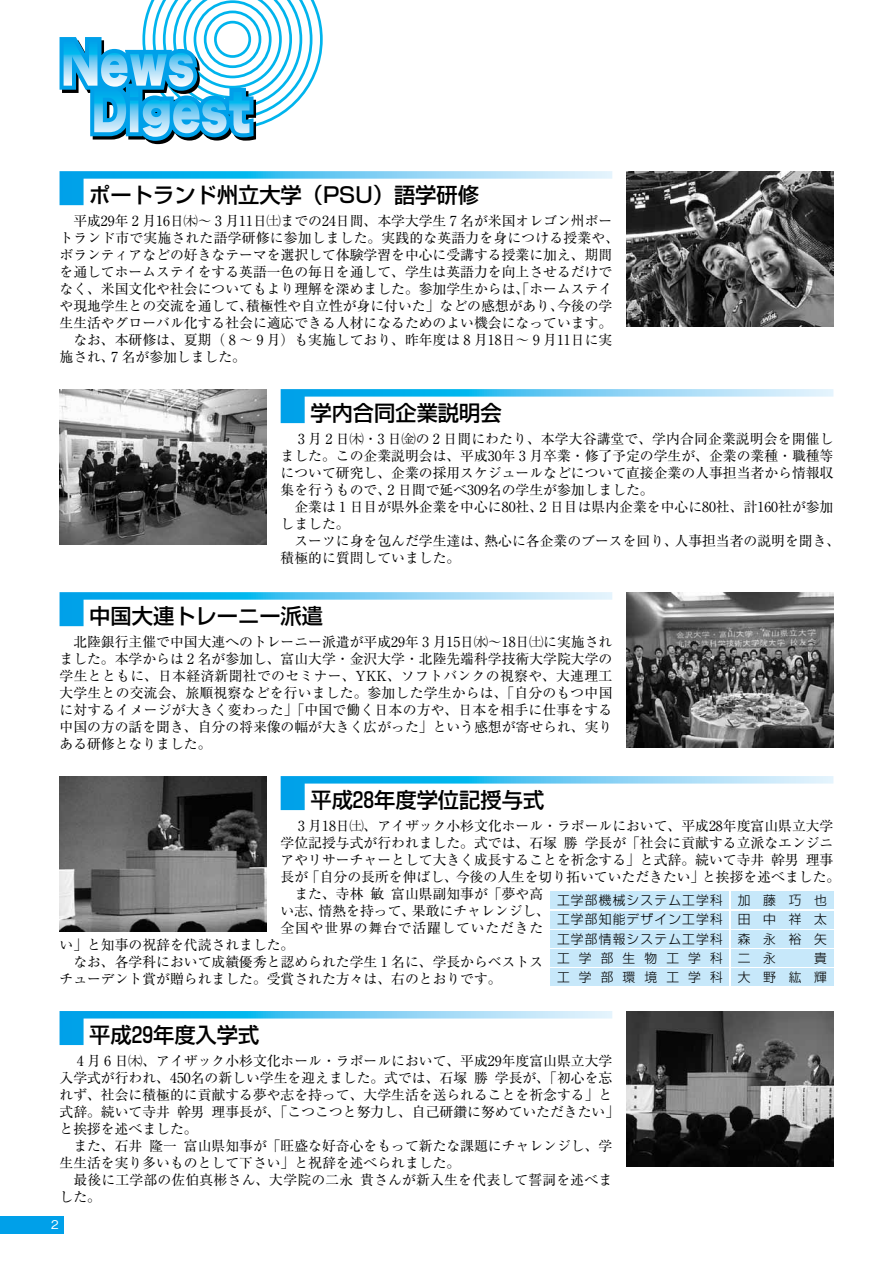
<style>
.page{position:relative;width:893px;height:1263px;background:#fff}
.page>*{position:absolute;margin:0;border:0;box-sizing:border-box;transform-origin:0 0}
.t1{font:500 21.3px "Shin Go Pro";color:#000}
.t2{font:13.8px/17px "Ryumin Pro";color:#000}
.t3{font:13.8px "Ryumin Pro";letter-spacing:.06em;color:#000}
.t4{font:300 12.75px/19.2px "Shin Go Pro";letter-spacing:.715em;color:#000;text-align:justify}
.t5{font:500 12px "Gothic BBB Pro";color:#fff}
</style>
<div class="page">
<div style="left:0;top:1216px;width:64px;height:17px;background:#00a0e9"></div>
<svg style="left:281px;top:389px;width:552px;height:34px"></svg>
<svg style="left:281px;top:776px;width:552px;height:34px"></svg>
<svg style="left:60px;top:171px;width:552px;height:34px"></svg>
<svg style="left:60px;top:592px;width:552px;height:34px"></svg>
<svg style="left:60px;top:1011px;width:552px;height:34px"></svg>
<div style="left:551px;top:892px;width:178px;height:17px;background:#c7e8fa"></div>
<div style="left:731px;top:892px;width:102px;height:17px;background:#c7e8fa"></div>
<div style="left:551px;top:911px;width:178px;height:17px;background:#c7e8fa"></div>
<div style="left:731px;top:911px;width:102px;height:17px;background:#c7e8fa"></div>
<div style="left:551px;top:930px;width:178px;height:17px;background:#c7e8fa"></div>
<div style="left:731px;top:930px;width:102px;height:17px;background:#c7e8fa"></div>
<div style="left:551px;top:949px;width:178px;height:17px;background:#c7e8fa"></div>
<div style="left:731px;top:949px;width:102px;height:17px;background:#c7e8fa"></div>
<div style="left:551px;top:968px;width:178px;height:17px;background:#c7e8fa"></div>
<div style="left:731px;top:968px;width:102px;height:17px;background:#c7e8fa"></div>
<img style="left:626px;top:171px;width:207px;height:155px">
<img style="left:626px;top:1011px;width:207px;height:155px">
<img style="left:60px;top:389px;width:207px;height:155px">
<img style="left:60px;top:776px;width:207px;height:155px">
<img style="left:626px;top:592px;width:207px;height:155px">
<svg style="left:60px;top:0;width:263px;height:144px"></svg>
<h1 class="t1" style="left:89px;top:177px;width:391px">ポートランド州立大学（PSU）語学研修</h1>
<p class="t2" style="left:73px;top:211px;width:540px">平成29年2月16日㈭～3月11日㈯までの24日間、本学大学生7名が米国オレゴン州ポー</p>
<p class="t2" style="left:60px;top:228px;width:561px">トランド市で実施された語学研修に参加しました。実践的な英語力を身につける授業や、</p>
<p class="t2" style="left:60px;top:245px;width:554px">ボランティアなどの好きなテーマを選択して体験学習を中心に受講する授業に加え、期間</p>
<p class="t2" style="left:60px;top:262px;width:554px">を通してホームステイをする英語一色の毎日を通して、学生は英語力を向上させるだけで</p>
<p class="t2" style="left:60px;top:279px;width:554px">なく、米国文化や社会についてもより理解を深めました。参加学生からは、「ホームステイ</p>
<p class="t2" style="left:60px;top:296px;width:554px">や現地学生との交流を通して、積極性や自立性が身に付いた」などの感想があり、今後の学</p>
<p class="t2" style="left:60px;top:313px;width:554px">生生活やグローバル化する社会に適応できる人材になるためのよい機会になっています。</p>
<p class="t2" style="left:73px;top:330px;width:540px">なお、本研修は、夏期（8～9月）も実施しており、昨年度は8月18日～9月11日に実</p>
<p class="t2" style="left:60px;top:347px;width:188px">施され、7名が参加しました。</p>
<h1 class="t1" style="left:310px;top:395px;width:193px">学内合同企業説明会</h1>
<p class="t2" style="left:281px;top:429px;width:554px;text-align:justify;text-indent:14px">3月2日㈭・3日㈮の2日間にわたり、本学大谷講堂で、学内合同企業説明会を開催しました。この企業説明会は、平成30年3月卒業・修了予定の学生が、企業の業種・職種等について研究し、企業の採用スケジュールなどについて直接企業の人事担当者から情報収集を行うもので、2日間で延べ309名の学生が参加しました。</p>
<p class="t2" style="left:281px;top:497px;width:554px;text-indent:14px">企業は1日目が県外企業を中心に80社、2日目は県内企業を中心に80社、計160社が参加しました。</p>
<p class="t2" style="left:281px;top:531px;width:561px;text-indent:14px">スーツに身を包んだ学生達は、熱心に各企業のブースを回り、人事担当者の説明を聞き、積極的に質問していました。</p>
<h1 class="t1" style="left:89px;top:598px;width:235px">中国大連トレーニー派遣</h1>
<p class="t2" style="left:60px;top:632px;width:554px;text-align:justify;text-indent:14px">北陸銀行主催で中国大連へのトレーニー派遣が平成29年3月15日㈬～18日㈯に実施されました。本学からは2名が参加し、富山大学・金沢大学・北陸先端科学技術大学院大学の学生とともに、日本経済新聞社でのセミナー、YKK、ソフトバンクの視察や、大連理工大学生との交流会、旅順視察などを行いました。参加した学生からは、「自分のもつ中国に対するイメージが大きく変わった」「中国で働く日本の方や、日本を相手に仕事をする中国の方の話を聞き、自分の将来像の幅が大きく広がった」という感想が寄せられ、実りある研修となりました。</p>
<h1 class="t1" style="left:310px;top:782px;width:235px">平成28年度学位記授与式</h1>
<p class="t2" style="left:294px;top:816px;width:540px">3月18日㈯、アイザック小杉文化ホール・ラポールにおいて、平成28年度富山県立大学</p>
<p class="t2" style="left:281px;top:833px;width:554px">学位記授与式が行われました。式では、石塚勝学長が「社会に貢献する立派なエンジニ</p>
<p class="t2" style="left:281px;top:850px;width:554px">アやリサーチャーとして大きく成長することを祈念する」と式辞。続いて寺井幹男理事</p>
<p class="t2" style="left:281px;top:867px;width:561px">長が「自分の長所を伸ばし、今後の人生を切り拓いていただきたい」と挨拶を述べました。</p>
<p class="t2" style="left:294px;top:884px;width:250px">また、寺林敏富山県副知事が「夢や高</p>
<p class="t2" style="left:281px;top:901px;width:271px">い志、情熱を持って、果敢にチャレンジし、</p>
<p class="t3" style="left:281px;top:917px;width:264px">全国や世界の舞台で活躍していただきた</p>
<p class="t2" style="left:60px;top:935px;width:236px">い」と知事の祝辞を代読されました。</p>
<p class="t2" style="left:73px;top:952px;width:471px">なお、各学科において成績優秀と認められた学生1名に、学長からベストス</p>
<p class="t2" style="left:60px;top:969px;width:444px">チューデント賞が贈られました。受賞された方々は、右のとおりです。</p>
<p class="t4" style="left:557px;top:889px;width:167px">工学部機械システム工学科工学部知能デザイン工学科工学部情報システム工学科工学部生物工学科工学部環境工学科</p>
<p class="t4" style="left:738px;top:889px;width:91px">加藤巧也田中祥太森永裕矢二永　貴大野紘輝</p>
<h1 class="t1" style="left:89px;top:1017px;width:172px">平成29年度入学式</h1>
<p class="t2" style="left:60px;top:1051px;width:561px;text-indent:14px">4月6日㈭、アイザック小杉文化ホール・ラポールにおいて、平成29年度富山県立大学入学式が行われ、450名の新しい学生を迎えました。式では、石塚勝学長が、「初心を忘れず、社会に積極的に貢献する夢や志を持って、大学生活を送られることを祈念する」と式辞。続いて寺井幹男理事長が、「こつこつと努力し、自己研鑽に努めていただきたい」と挨拶を述べました。</p>
<p class="t2" style="left:60px;top:1136px;width:554px;text-indent:14px">また、石井隆一富山県知事が「旺盛な好奇心をもって新たな課題にチャレンジし、学生生活を実り多いものとして下さい」と祝辞を述べられました。</p>
<p class="t2" style="left:60px;top:1170px;width:554px;text-indent:14px">最後に工学部の佐伯真彬さん、大学院の二永貴さんが新入生を代表して誓詞を述べました。</p>
<p class="t5" style="left:51px;top:1215px;width:9px">2</p>
</div>
